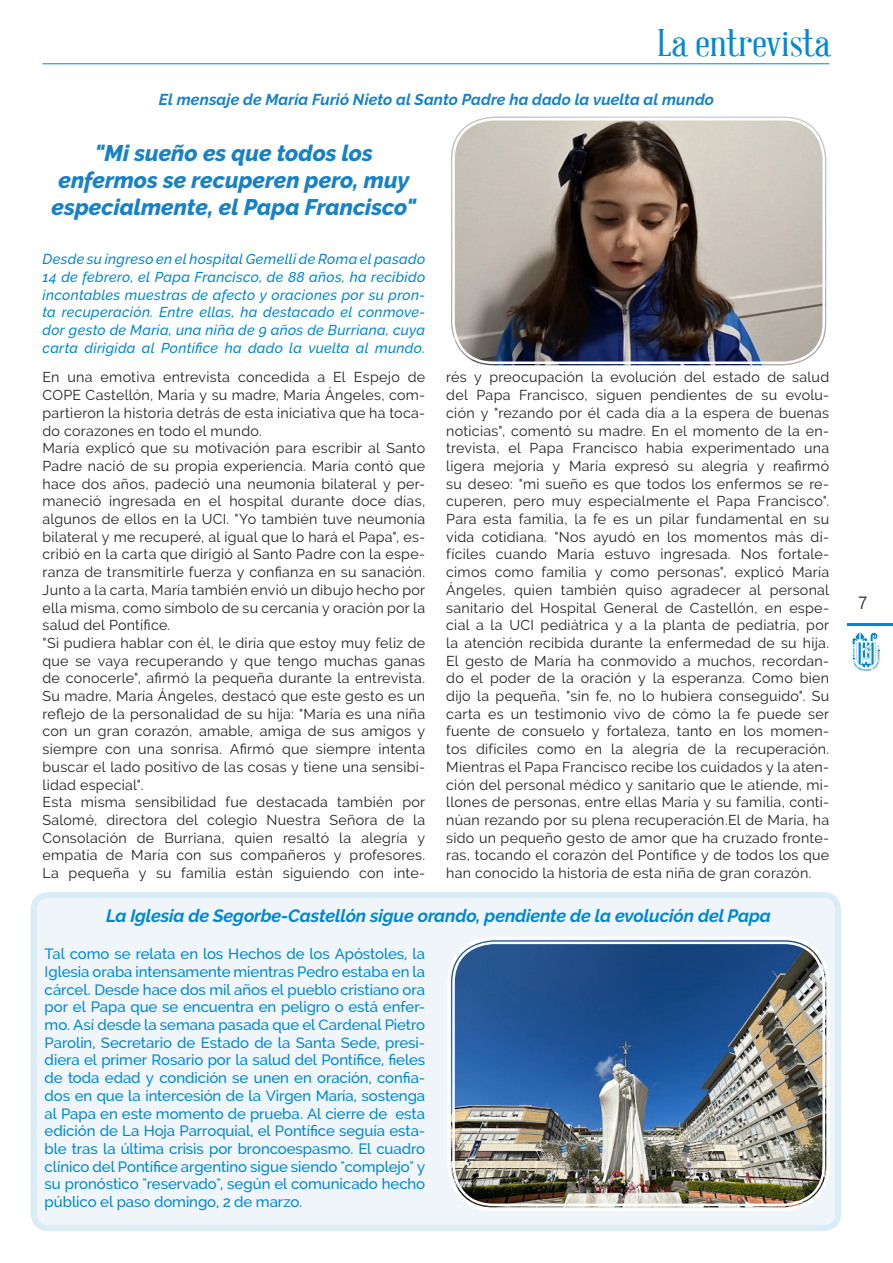
<style>
.page{position:relative;width:893px;height:1263px;background:#fff}
.page>*{position:absolute;margin:0;border:0;box-sizing:border-box;transform-origin:0 0}
.ENTRADILLA{font:37.5px "Abraham Lincoln";color:#0089cf;scale:1.2 1}
.ENTRADILLA-2{font:italic 800 22.5px/27px "Raleway";color:#1782c5;text-align:center}
.t1{font:300 18px "Ubuntu";color:#231f20}
.t2{font:italic 700 17.85px "Raleway";letter-spacing:-.01em;color:#0089cf}
.ENTRADILLA-3{font:italic 700 15.75px "Raleway";letter-spacing:.005em;color:#1782c5}
.t3{font:500 15px/17.7px "Raleway";letter-spacing:-.005em;color:#0089cf;text-align:justify}
.t4{font:14.25px/17.7px "Raleway";letter-spacing:.02em;color:#231f20;text-align:justify}
.t5{font:italic 500 14.25px/17.7px "Raleway";letter-spacing:.02em;color:#0089cf;text-align:justify}
</style>
<div class="page">
<hr style="left:847px;top:624px;width:46px;height:2px;background:#0089cf">
<svg style="left:853px;top:632px;width:26px;height:39px"></svg>
<hr style="left:43px;top:63px;width:786px;height:1px;background:#0089cf">
<img style="left:451px;top:117px;width:374px;height:248px">
<div style="left:447px;top:113px;width:383px;height:256px;border:2px solid #fff;border-radius:45px"></div>
<div style="left:452px;top:118px;width:373px;height:246px;border:2px solid #fff;border-radius:40px"></div>
<div style="left:34px;top:895px;width:804px;height:333px;background:#eff5f9;border-radius:14px"></div>
<div style="left:31px;top:892px;width:810px;height:339px;border:6px solid #0089cf;border-radius:14px"></div>
<img style="left:451px;top:940px;width:375px;height:267px">
<div style="left:447px;top:936px;width:383px;height:275px;border:2px solid #fff;border-radius:45px"></div>
<div style="left:452px;top:941px;width:373px;height:265px;border:2px solid #fff;border-radius:40px"></div>
<p class="ENTRADILLA" style="left:657px;top:23px;width:146px">La entrevista</p>
<p class="ENTRADILLA-3" style="left:159px;top:90px;width:557px">El mensaje de María Furió Nieto al Santo Padre ha dado la vuelta al mundo</p>
<p class="ENTRADILLA-2" style="left:52px;top:140px;width:366px">"Mi sueño es que todos los enfermos se recuperen pero, muy especialmente, el Papa Francisco"</p>
<p class="t5" style="left:43px;top:250px;width:384px">Desde su ingreso en el hospital Gemelli de Roma el pasado 14 de febrero, el Papa Francisco, de 88 años, ha recibido incontables muestras de afecto y oraciones por su pron&shy;ta recuperación. Entre ellas, ha destacado el conmove&shy;dor gesto de María, una niña de 9 años de Burriana, cuya carta dirigida al Pontífice ha dado la vuelta al mundo.</p>
<p class="t4" style="left:43px;top:368px;width:384px">En una emotiva entrevista concedida a El Espejo de COPE Castellón, María y su madre, María Ángeles, com&shy;partieron la historia detrás de esta iniciativa que ha toca&shy;do corazones en todo el mundo.</p>
<p class="t4" style="left:43px;top:439px;width:384px">María explicó que su motivación para escribir al Santo Padre nació de su propia experiencia. María contó que hace dos años, padeció una neumonía bilateral y per&shy;maneció ingresada en el hospital durante doce días, algunos de ellos en la UCI. "Yo también tuve neumonía bilateral y me recuperé, al igual que lo hará el Papa", es&shy;cribió en la carta que dirigió al Santo Padre con la espe&shy;ranza de transmitirle fuerza y confianza en su sanación.<br>Junto a la carta, María también envió un dibujo hecho por ella misma, como símbolo de su cercanía y oración por la salud del Pontífice.</p>
<p class="t4" style="left:43px;top:634px;width:384px">"Si pudiera hablar con él, le diría que estoy muy feliz de que se vaya recuperando y que tengo muchas ganas de conocerle", afirmó la pequeña durante la entrevista.<br>Su madre, María Ángeles, destacó que este gesto es un reflejo de la personalidad de su hija: "María es una niña con un gran corazón, amable, amiga de sus amigos y siempre con una sonrisa. Afirmó que siempre intenta buscar el lado positivo de las cosas y tiene una sensibi&shy;lidad especial".</p>
<p class="t4" style="left:43px;top:793px;width:384px">Esta misma sensibilidad fue destacada también por Salomé, directora del colegio Nuestra Señora de la Consolación de Burriana, quien resaltó la alegría y empatía de María con sus compañeros y profesores.<br>La pequeña y su familia están siguiendo con inte-</p>
<p class="t4" style="left:446px;top:368px;width:384px">rés y preocupación la evolución del estado de salud del Papa Francisco, siguen pendientes de su evolu&shy;ción y "rezando por él cada día a la espera de buenas noticias", comentó su madre. En el momento de la en&shy;trevista, el Papa Francisco habia experimentado una ligera mejoría y María expresó su alegría y reafirmó su deseo: "mi sueño es que todos los enfermos se re&shy;cuperen, pero muy especialmente el Papa Francisco".<br>Para esta familia, la fe es un pilar fundamental en su vida cotidiana. "Nos ayudó en los momentos más di&shy;fíciles cuando María estuvo ingresada. Nos fortale&shy;cimos como familia y como personas", explicó María Ángeles, quien también quiso agradecer al personal sanitario del Hospital General de Castellón, en espe&shy;cial a la UCI pediátrica y a la planta de pediatría, por la atención recibida durante la enfermedad de su hija.<br>El gesto de María ha conmovido a muchos, recordan&shy;do el poder de la oración y la esperanza. Como bien dijo la pequeña, "sin fe, no lo hubiera conseguido". Su carta es un testimonio vivo de cómo la fe puede ser fuente de consuelo y fortaleza, tanto en los momen&shy;tos difíciles como en la alegría de la recuperación.<br>Mientras el Papa Francisco recibe los cuidados y la aten&shy;ción del personal médico y sanitario que le atiende, mi&shy;llones de personas, entre ellas María y su familia, conti&shy;núan rezando por su plena recuperación.El de María, ha sido un pequeño gesto de amor que ha cruzado fronte&shy;ras, tocando el corazón del Pontífice y de todos los que han conocido la historia de esta niña de gran corazón.</p>
<p class="t2" style="left:106px;top:905px;width:666px">La Iglesia de Segorbe-Castellón sigue orando, pendiente de la evolución del Papa</p>
<p class="t3" style="left:45px;top:945px;width:382px">Tal como se relata en los Hechos de los Apóstoles, la Iglesia oraba intensamente mientras Pedro estaba en la cárcel. Desde hace dos mil años el pueblo cristiano ora por el Papa que se encuentra en peligro o está enfer&shy;mo. Así desde la semana pasada que el Cardenal Pietro Parolin, Secretario de Estado de la Santa Sede, presi&shy;diera el primer Rosario por la salud del Pontífice, fieles de toda edad y condición se unen en oración, confia&shy;dos en que la intercesión de la Virgen María, sostenga al Papa en este momento de prueba. Al cierre de esta edición de La Hoja Parroquial, el Pontífice seguía esta&shy;ble tras la última crisis por broncoespasmo. El cuadro clínico del Pontífice argentino sigue siendo "complejo" y su pronóstico "reservado", según el comunicado hecho público el paso domingo, 2 de marzo.</p>
<p class="t1" style="left:858px;top:591px;width:12px">7</p>
</div>
